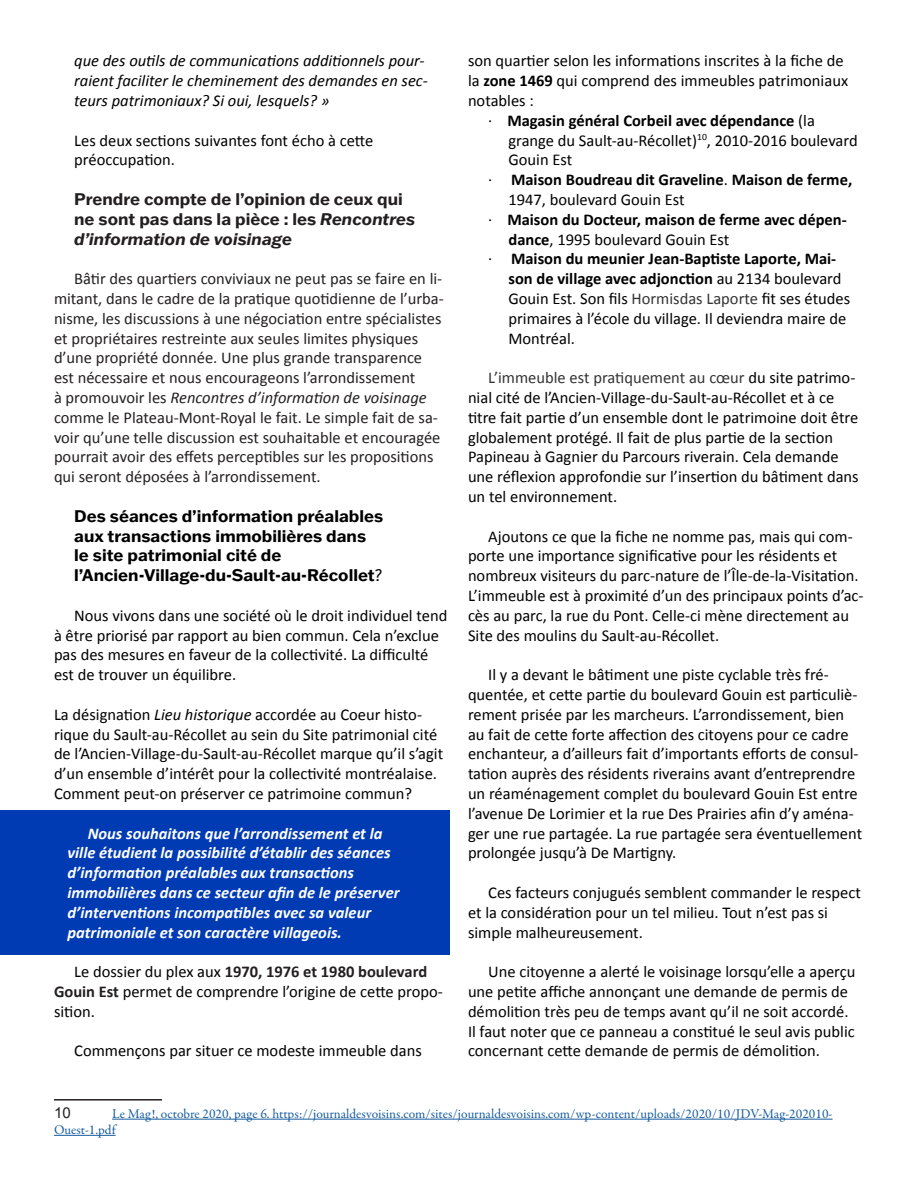
<style>
.page{position:relative;width:918px;height:1188px;background:#fff}
.page>*{position:absolute;margin:0;border:0;box-sizing:border-box;transform-origin:0 0}
.gmail-normal1{font:16.5px/19.8px "Calibri";color:#000}
.Normal1{font:16.5px/19.8px "Calibri";color:#231f20}
.No_Spacing{font:16.5px/19.8px "Calibri";color:#000}
.No_Spacing-2{font:italic 700 16.5px/19.8px "Calibri";color:#fff}
.gmail-normal1-2{font:700 16.5px/19.8px "Calibri";color:#000}
.No_Spacing-3{font:700 16.5px "Franklin Gothic ATF";color:#000}
.No_Spacing-4{font:italic 16.5px/19.8px "Calibri";color:#000}
.Normal1-2{font:700 16.5px/19.8px "Franklin Gothic ATF";color:#231f20}
.Footnote_text{font:15px "Arial";color:#231f20}
.Footnote_text-2{font:13.5px/16.2px "Garamond Premr Pro";color:#175d9e}
.s1{font-style:italic}
.s2{font-weight:400}
.s3{font-weight:700;color:#231f20}
.s4{font-weight:700}
.s5{color:#333}
</style>
<div class="page">
<div style="left:0;top:810px;width:450px;height:145px;background:#003bb4"></div>
<hr style="left:54px;top:1099px;width:108px;height:2px;background:#231f20">
<hr style="left:112px;top:1119px;width:721px;height:1px;background:#175d9e">
<hr style="left:54px;top:1135px;width:62px;height:1px;background:#175d9e">
<p class="No_Spacing-4" style="left:74px;top:50px;width:355px">que des outils de communications additionnels pour&shy;raient faciliter le cheminement des demandes en sec&shy;teurs patrimoniaux? Si oui, lesquels? »</p>
<p class="No_Spacing" style="left:74px;top:130px;width:301px">Les deux sections suivantes font écho à cette préoccupation.</p>
<p class="Normal1-2" style="left:74px;top:189px;width:343px">Prendre compte de l’opinion de ceux qui ne sont pas dans la pièce : les <span class="s1">Rencontres d’information de voisinage</span></p>
<p class="Normal1" style="left:54px;top:268px;width:391px;text-indent:20px">Bâtir des quartiers conviviaux ne peut pas se faire en li&shy;mitant, dans le cadre de la pratique quotidienne de l’urba&shy;nisme, les discussions à une négociation entre spécialistes et propriétaires restreinte aux seules limites physiques d’une propriété donnée. Une plus grande transparence est nécessaire et nous encourageons l’arrondissement<br>à promouvoir les <span class="s1">Rencontres d’information de voisinage </span>comme le Plateau-Mont-Royal le fait. Le simple fait de sa&shy;voir qu’une telle discussion est souhaitable et encouragée pourrait avoir des effets perceptibles sur les propositions qui seront déposées à l’arrondissement.</p>
<p class="No_Spacing-3" style="left:74px;top:505px;width:311px">Des séances d’information préalables</p>
<p class="No_Spacing-3" style="left:74px;top:525px;width:293px">aux transactions immobilières dans</p>
<p class="No_Spacing-3" style="left:74px;top:544px;width:209px">le site patrimonial cité de</p>
<p class="No_Spacing-3" style="left:74px;top:564px;width:310px">l’Ancien-Village-du-Sault-au-Récollet<span class="s2">?</span></p>
<p class="No_Spacing" style="left:54px;top:605px;width:395px;text-indent:20px">Nous vivons dans une société où le droit individuel tend à être priorisé par rapport au bien commun. Cela n’exclue pas des mesures en faveur de la collectivité. La difficulté est de trouver un équilibre.</p>
<p class="No_Spacing" style="left:54px;top:704px;width:391px">La désignation <span class="s1">Lieu historique</span> accordée au Coeur histo&shy;rique du Sault-au-Récollet au sein du Site patrimonial cité de l’Ancien-Village-du-Sault-au-Récollet marque qu’il s’agit d’un ensemble d’intérêt pour la collectivité montréalaise.<br>Comment peut-on préserver ce patrimoine commun?</p>
<p class="No_Spacing-2" style="left:68px;top:823px;width:334px;text-indent:20px">Nous souhaitons que l’arrondissement et la ville étudient la possibilité d’établir des séances d’information préalables aux transactions immobilières dans ce secteur afin de le préserver d’interventions incompatibles avec sa valeur patrimoniale et son caractère villageois.</p>
<p class="gmail-normal1" style="left:54px;top:961px;width:390px;text-indent:20px">Le dossier du plex aux <span class="s3">1970, 1976 et 1980 boulevard<br>Gouin Est</span> permet de comprendre l’origine de cette propo&shy;sition.</p>
<p class="gmail-normal1" style="left:74px;top:1041px;width:349px">Commençons par situer ce modeste immeuble dans</p>
<p class="gmail-normal1" style="left:468px;top:51px;width:382px">son quartier selon les informations inscrites à la fiche de la <span class="s4">zone 1469</span> qui comprend des immeubles patrimoniaux notables :</p>
<p class="gmail-normal1" style="left:508px;top:110px;width:351px;text-indent:-20px">· <span class="s4">Magasin général Corbeil avec dépendance</span> (la grange du Sault-au-Récollet)<sup>10</sup>, 2010-2016 boulevard<br>Gouin Est</p>
<p class="gmail-normal1-2" style="left:508px;top:169px;width:345px;text-indent:-20px"><span class="s2">·</span> Maison Boudreau dit Graveline<span class="s2">.</span> Maison de ferme,<br><span class="s2">1947, boulevard Gouin Est</span></p>
<p class="gmail-normal1-2" style="left:508px;top:209px;width:340px;text-indent:-20px"><span class="s2">·</span> Maison du Docteur, maison de ferme avec dépen&shy;dance<span class="s2">, 1995 boulevard Gouin Est</span></p>
<p class="gmail-normal1" style="left:508px;top:249px;width:343px;text-indent:-20px">· <span class="s4">Maison du meunier Jean-Baptiste Laporte, Mai&shy;son de village avec adjonction</span> au 2134 boulevard Gouin Est. Son fils <span class="s5">Hormisdas Laporte</span> fit ses études primaires à l’école du village. Il deviendra maire de Montréal.</p>
<p class="gmail-normal1" style="left:468px;top:367px;width:392px;text-indent:20px"><span class="s5">L’immeuble est pratiquement au cœur</span> du site patrimo&shy;nial cité de l’Ancien-Village-du-Sault-au-Récollet et à ce titre fait partie d’un ensemble dont le patrimoine doit être globalement protégé. Il fait de plus partie de la section Papineau à Gagnier du Parcours riverain. Cela demande une réflexion approfondie sur l’insertion du bâtiment dans un tel environnement.</p>
<p class="gmail-normal1" style="left:468px;top:526px;width:397px;text-indent:20px">Ajoutons ce que la fiche ne nomme pas, mais qui com&shy;porte une importance significative pour les résidents et nombreux visiteurs du parc-nature de l’Île-de-la-Visitation.<br>L’immeuble est à proximité d’un des principaux points d’ac&shy;cès au parc, la rue du Pont. Celle-ci mène directement au Site des moulins du Sault-au-Récollet.</p>
<p class="gmail-normal1" style="left:468px;top:664px;width:396px;text-indent:20px">Il y a devant le bâtiment une piste cyclable très fré&shy;quentée, et cette partie du boulevard Gouin est particuliè&shy;rement prisée par les marcheurs. L’arrondissement, bien au fait de cette forte affection des citoyens pour ce cadre enchanteur, a d’ailleurs fait d’importants efforts de consul&shy;tation auprès des résidents riverains avant d’entreprendre un réaménagement complet du boulevard Gouin Est entre l’avenue De Lorimier et la rue Des Prairies afin d’y aména&shy;ger une rue partagée. La rue partagée sera éventuellement prolongée jusqu’à De Martigny.</p>
<p class="gmail-normal1" style="left:468px;top:882px;width:395px;text-indent:20px">Ces facteurs conjugués semblent commander le respect et la considération pour un tel milieu. Tout n’est pas si simple malheureusement.</p>
<p class="gmail-normal1" style="left:468px;top:961px;width:389px;text-indent:20px">Une citoyenne a alerté le voisinage lorsqu’elle a aperçu une petite affiche annonçant une demande de permis de démolition très peu de temps avant qu’il ne soit accordé.<br>Il faut noter que ce panneau a constitué le seul avis public concernant cette demande de permis de démolition.</p>
<p class="Footnote_text" style="left:54px;top:1103px;width:18px">10</p>
<p class="Footnote_text-2" style="left:54px;top:1106px;width:780px;text-indent:58px">Le Mag!, octobre 2020, page 6. https://journaldesvoisins.com/sites/journaldesvoisins.com/wp-content/uploads/2020/10/JDV-Mag-202010-<br>Ouest-1.pdf</p>
</div>
